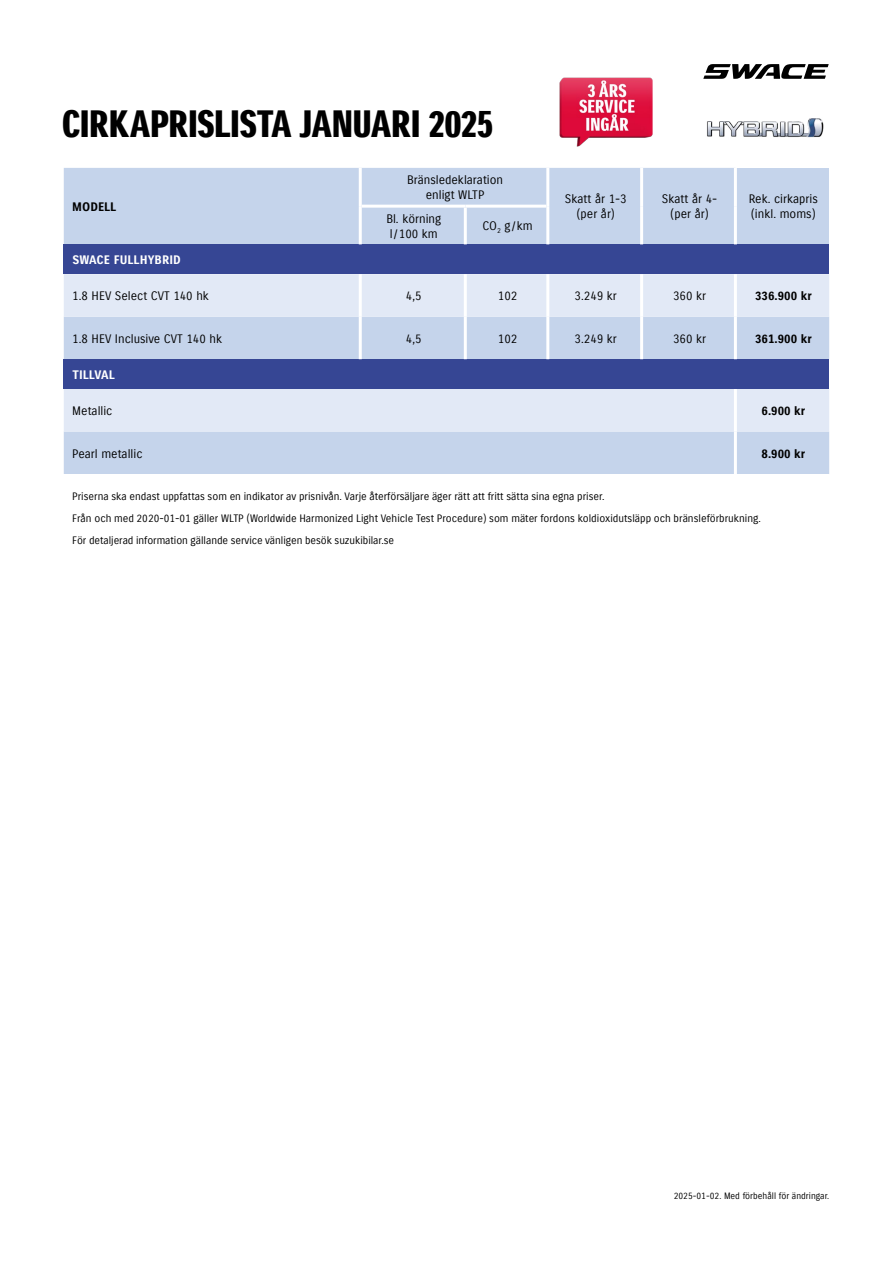
<style>
.page{position:relative;width:893px;height:1263px;background:#fff}
.page>*{position:absolute;margin:0;border:0;box-sizing:border-box;transform-origin:0 0}
.t1{font:37.05px "Suzuki PRO Headline";letter-spacing:-.01em;color:#000;scale:1.11 1}
.t2{font:12px/15px "Suzuki PRO Regular";color:#000;text-align:center}
.t3{font:12px "Suzuki PRO Bold";color:#000}
.t4{font:12px "Suzuki PRO Bold";letter-spacing:.01em;color:#fff}
.t5{font:10.5px/22px "Suzuki PRO Regular";color:#000}
.t6{font:9px "Suzuki PRO Regular";color:#000}
</style>
<div class="page">
<div style="left:64px;top:168px;width:670px;height:38px;background:#c5d4eb"></div>
<div style="left:735px;top:168px;width:94px;height:76px;background:#c5d4eb"></div>
<div style="left:64px;top:206px;width:765px;height:268px;background:#c5d4eb"></div>
<div style="left:64px;top:244px;width:765px;height:30px;background:#364694"></div>
<div style="left:64px;top:274px;width:765px;height:43px;background:#e2e9f6"></div>
<div style="left:64px;top:359px;width:765px;height:30px;background:#364694"></div>
<div style="left:64px;top:389px;width:765px;height:42px;background:#e2e9f6"></div>
<hr style="left:359px;top:168px;width:3px;height:38px;background:#fff">
<hr style="left:546px;top:168px;width:3px;height:38px;background:#fff">
<hr style="left:640px;top:168px;width:3px;height:38px;background:#fff">
<hr style="left:734px;top:168px;width:3px;height:38px;background:#fff">
<hr style="left:359px;top:206px;width:3px;height:38px;background:#fff">
<hr style="left:464px;top:208px;width:3px;height:36px;background:#fff">
<hr style="left:546px;top:206px;width:3px;height:38px;background:#fff">
<hr style="left:640px;top:206px;width:3px;height:38px;background:#fff">
<hr style="left:734px;top:206px;width:3px;height:38px;background:#fff">
<hr style="left:359px;top:274px;width:3px;height:43px;background:#fff">
<hr style="left:464px;top:274px;width:3px;height:43px;background:#fff">
<hr style="left:546px;top:274px;width:3px;height:43px;background:#fff">
<hr style="left:640px;top:274px;width:3px;height:43px;background:#fff">
<hr style="left:734px;top:274px;width:3px;height:43px;background:#fff">
<hr style="left:359px;top:317px;width:3px;height:42px;background:#fff">
<hr style="left:464px;top:317px;width:3px;height:42px;background:#fff">
<hr style="left:546px;top:317px;width:3px;height:42px;background:#fff">
<hr style="left:640px;top:317px;width:3px;height:42px;background:#fff">
<hr style="left:734px;top:317px;width:3px;height:42px;background:#fff">
<hr style="left:734px;top:389px;width:3px;height:42px;background:#fff">
<hr style="left:734px;top:431px;width:3px;height:43px;background:#fff">
<hr style="left:362px;top:205px;width:103px;height:3px;background:#fff">
<hr style="left:465px;top:205px;width:81px;height:3px;background:#fff">
<svg style="left:703px;top:64px;width:126px;height:15px"></svg>
<img style="left:707px;top:118px;width:117px;height:20px">
<img style="left:559px;top:78px;width:93px;height:69px">
<h1 class="t1" style="left:62px;top:102px;width:391px">CIRKAPRISLISTA JANUARI 2025</h1>
<p class="t3" style="left:72px;top:199px;width:46px">MODELL</p>
<p class="t2" style="left:407px;top:173px;width:98px">Bränsledeklaration enligt WLTP</p>
<p class="t2" style="left:386px;top:211px;width:56px;text-align:left">Bl. körning l/100 km</p>
<p class="t2" style="left:482px;top:218px;width:52px">CO<sub>2</sub> g/km</p>
<p class="t2" style="left:565px;top:192px;width:63px">Skatt år 1-3 (per år)</p>
<p class="t2" style="left:662px;top:192px;width:57px">Skatt år 4- (per år)</p>
<p class="t2" style="left:749px;top:192px;width:71px;text-align:left">Rek. cirkapris (inkl. moms)</p>
<p class="t4" style="left:72px;top:253px;width:110px">SWACE FULLHYBRID</p>
<p class="t2" style="left:72px;top:289px;width:138px">1.8 HEV Select CVT 140 hk</p>
<p class="t2" style="left:406px;top:289px;width:17px">4,5</p>
<p class="t2" style="left:498px;top:289px;width:21px">102</p>
<p class="t2" style="left:575px;top:289px;width:44px">3.249 kr</p>
<p class="t2" style="left:673px;top:289px;width:35px">360 kr</p>
<p class="t3" style="left:755px;top:289px;width:58px">336.900 kr</p>
<p class="t2" style="left:72px;top:331px;width:151px">1.8 HEV Inclusive CVT 140 hk</p>
<p class="t2" style="left:406px;top:331px;width:17px">4,5</p>
<p class="t2" style="left:498px;top:331px;width:21px">102</p>
<p class="t2" style="left:575px;top:331px;width:44px">3.249 kr</p>
<p class="t2" style="left:673px;top:331px;width:35px">360 kr</p>
<p class="t3" style="left:755px;top:331px;width:58px">361.900 kr</p>
<p class="t4" style="left:72px;top:367px;width:44px">TILLVAL</p>
<p class="t2" style="left:72px;top:403px;width:42px">Metallic</p>
<p class="t3" style="left:762px;top:403px;width:45px">6.900 kr</p>
<p class="t2" style="left:72px;top:446px;width:72px">Pearl metallic</p>
<p class="t3" style="left:762px;top:446px;width:45px">8.900 kr</p>
<p class="t5" style="left:72px;top:486px;width:690px">Priserna ska endast uppfattas som en indikator av prisnivån. Varje återförsäljare äger rätt att fritt sätta sina egna priser.<br>Från och med 2020-01-01 gäller WLTP (Worldwide Harmonized Light Vehicle Test Procedure) som mäter fordons koldioxidutsläpp och bränsleförbrukning.<br>För detaljerad information gällande service vänligen besök suzukibilar.se</p>
<p class="t6" style="left:674px;top:1190px;width:157px">2025-01-02. Med förbehåll för ändringar.</p>
</div>
